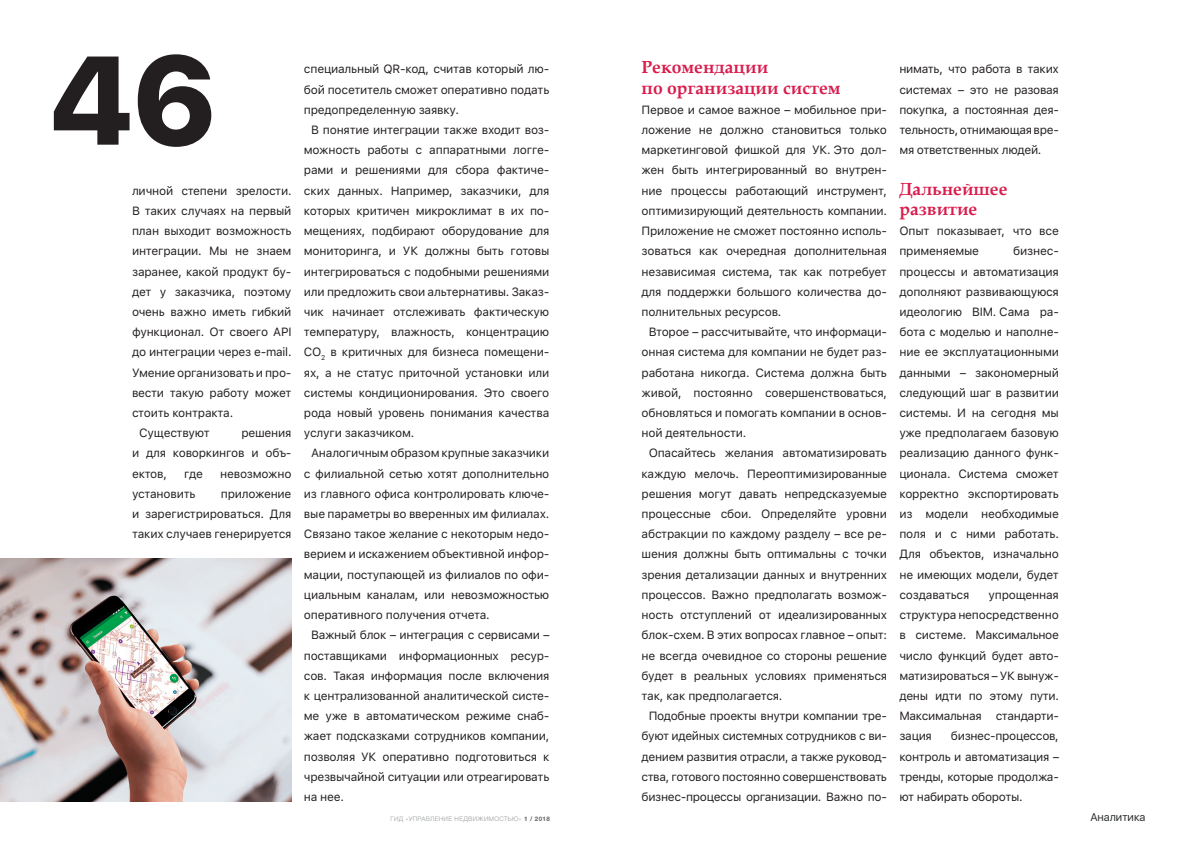
<style>
.page{position:relative;width:1191px;height:851px;background:#fff}
.page>*{position:absolute;margin:0;border:0;box-sizing:border-box;transform-origin:0 0}
.t1{font:800 125px "SFUI Display";color:#231f20}
.text{font:700 17.5px/20.2px "Book Antiqua";color:#d91d4d}
.text-2{font:11.88px/20.2px "SFUI Text";letter-spacing:-.025em;color:#231f20;text-align:justify}
.t2{font:11.25px "SFUI Display";color:#2e3032}
.t3{font:300 6.25px "Helvetica Neue Cyr";letter-spacing:.06em;color:#939598}
.s1{font-weight:700;color:#636366}
</style>
<div class="page">
<img style="left:0;top:558px;width:291px;height:243px">
<h1 class="t1" style="left:50px;top:10px;width:168px">46</h1>
<p class="text-2" style="left:132px;top:180px;width:161px">личной степени зрелости.<br>В таких случаях на первый план выходит возможность интеграции. Мы не знаем заранее, какой продукт бу&shy;дет у заказчика, поэтому очень важно иметь гибкий функционал. От своего API до интеграции через e‑mail.<br>Умение организовать и про&shy;вести такую работу может стоить контракта.</p>
<p class="text-2" style="left:139px;top:422px;width:72px">Существуют</p>
<p class="text-2" style="left:132px;top:422px;width:161px;text-indent:109px">решения и для коворкингов и объ&shy;ектов,</p>
<p class="text-2" style="left:184px;top:463px;width:20px">где</p>
<p class="text-2" style="left:220px;top:463px;width:73px">невозможно</p>
<p class="text-2" style="left:132px;top:483px;width:65px">установить</p>
<p class="text-2" style="left:132px;top:483px;width:161px;text-indent:89px">приложение и зарегистрироваться. Для таких случаев генерируется</p>
<p class="text-2" style="left:304px;top:59px;width:247px">специальный QR-код, считав который лю&shy;бой посетитель сможет оперативно подать предопределенную заявку.</p>
<p class="text-2" style="left:304px;top:119px;width:247px;text-indent:7px">В понятие интеграции также входит воз&shy;можность работы с аппаратными логге&shy;рами и решениями для сбора фактиче&shy;ских данных. Например, заказчики, для которых критичен микроклимат в их по&shy;мещениях, подбирают оборудование для мониторинга, и УК должны быть готовы интегрироваться с подобными решениями или предложить свои альтернативы. Заказ&shy;чик начинает отслеживать фактическую температуру, влажность, концентрацию CО<sub>2</sub> в критичных для бизнеса помещени&shy;ях, а не статус приточной установки или системы кондиционирования. Это своего рода новый уровень понимания качества услуги заказчиком.</p>
<p class="text-2" style="left:304px;top:442px;width:247px;text-indent:7px">Аналогичным образом крупные заказчики с филиальной сетью хотят дополнительно из главного офиса контролировать ключе&shy;вые параметры во вверенных им филиалах.<br>Связано такое желание с некоторым недо&shy;верием и искажением объективной инфор&shy;мации, поступающей из филиалов по офи&shy;циальным каналам, или невозможностью оперативного получения отчета.</p>
<p class="text-2" style="left:304px;top:624px;width:247px;text-indent:7px">Важный блок – интеграция с сервисами – поставщиками информационных ресур&shy;сов. Такая информация после включения к централизованной аналитической систе&shy;ме уже в автоматическом режиме снаб&shy;жает подсказками сотрудников компании, позволяя УК оперативно подготовиться к чрезвычайной ситуации или отреагировать на нее.</p>
<p class="text" style="left:641px;top:57px;width:201px">Рекомендации<br>по организации систем</p>
<p class="text-2" style="left:641px;top:99px;width:247px">Первое и самое важное – мобильное при&shy;ложение не должно становиться только маркетинговой фишкой для УК. Это дол&shy;жен быть интегрированный во внутрен&shy;ние процессы работающий инструмент, оптимизирующий деятельность компании.<br>Приложение не сможет постоянно исполь&shy;зоваться как очередная дополнительная независимая система, так как потребует для поддержки большого количества до&shy;полнительных ресурсов.</p>
<p class="text-2" style="left:641px;top:321px;width:247px;text-indent:7px">Второе – рассчитывайте, что информаци&shy;онная система для компании не будет раз&shy;работана никогда. Система должна быть живой, постоянно совершенствоваться, обновляться и помогать компании в основ&shy;ной деятельности.</p>
<p class="text-2" style="left:641px;top:442px;width:247px;text-indent:7px">Опасайтесь желания автоматизировать каждую мелочь. Переоптимизированные решения могут давать непредсказуемые процессные сбои. Определяйте уровни абстракции по каждому разделу – все ре&shy;шения должны быть оптимальны с точки зрения детализации данных и внутренних процессов. Важно предполагать возмож&shy;ность отступлений от идеализированных блок-схем. В этих вопросах главное – опыт: не всегда очевидное со стороны решение будет в реальных условиях применяться так, как предполагается.</p>
<p class="text-2" style="left:641px;top:705px;width:247px;text-align:center">Подобные проекты внутри компании тре&shy;буют идейных системных сотрудников с ви&shy;дением развития отрасли, а также руковод&shy;ства, готового постоянно совершенствовать бизнес-процессы организации. Важно по-</p>
<p class="text-2" style="left:899px;top:59px;width:161px">нимать, что работа в таких системах – это не разовая покупка, а постоянная дея&shy;тельность, отнимающая вре&shy;мя ответственных людей.</p>
<p class="text" style="left:899px;top:178px;width:110px">Дальнейшее развитие</p>
<p class="text-2" style="left:899px;top:220px;width:161px">Опыт показывает, что все применяемые</p>
<p class="text-2" style="left:899px;top:240px;width:161px;text-indent:114px">бизнес&shy;процессы и автоматизация дополняют развивающуюся идеологию BIM. Сама ра&shy;бота с моделью и наполне&shy;ние ее эксплуатационными данными – закономерный следующий шаг в развитии системы. И на сегодня мы уже предполагаем базовую реализацию данного функ&shy;ционала. Система сможет корректно экспортировать из модели необходимые поля и с ними работать.<br>Для объектов, изначально не имеющих модели, будет создаваться</p>
<p class="text-2" style="left:899px;top:584px;width:161px;text-indent:89px">упрощенная структура непосредственно в системе. Максимальное число функций будет авто&shy;матизироваться – УК вынуж&shy;дены идти по этому пути.<br>Максимальная стандарти&shy;зация</p>
<p class="text-2" style="left:899px;top:725px;width:161px;text-indent:51px">бизнес-процессов, контроль и автоматизация – тренды, которые продолжа&shy;ют набирать обороты.</p>
<p class="t3" style="left:390px;top:815px;width:161px">гид «управление недвижимостью» <span class="s1">1 / 2018</span></p>
<p class="t2" style="left:1090px;top:809px;width:56px">Аналитика</p>
</div>
